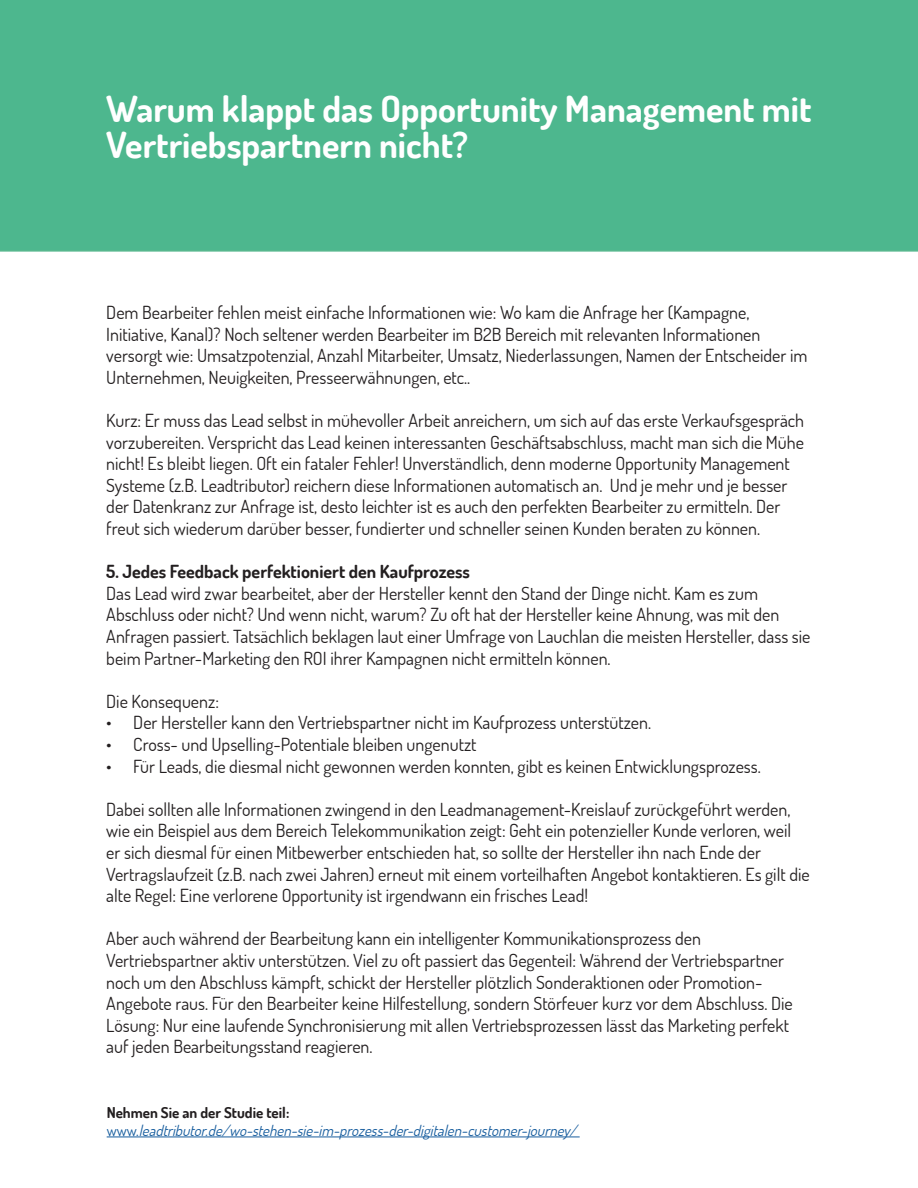
<style>
.page{position:relative;width:918px;height:1188px;background:#fff}
.page>*{position:absolute;margin:0;border:0;box-sizing:border-box;transform-origin:0 0}
.Fließtext_-_links{font:700 36px/36px "Dosis";color:#fff}
.Fließtext_-_links-2{font:18px/21.6px "Dosis";color:#231f20}
.Fließtext_-_links-3{font:700 18px "Dosis";color:#231f20}
.Fließtext_-_links-4{font:italic 15px "Dosis";color:#175d9e}
.Fließtext_-_links-5{font:700 15px "Dosis";color:#231f20}
.s1{font-style:normal}
</style>
<div class="page">
<div style="left:0;top:0;width:918px;height:252px;background:#4db78e"></div>
<hr style="left:107px;top:1137px;width:473px;height:1px;background:#175d9e">
<p class="Fließtext_-_links" style="left:106px;top:90px;width:707px">Warum klappt das Opportunity Management mit<br>Vertriebspartnern nicht?</p>
<p class="Fließtext_-_links-2" style="left:106px;top:301px;width:703px">Dem Bearbeiter fehlen meist einfache Informationen wie: Wo kam die Anfrage her (Kampagne, Initiative, Kanal)? Noch seltener werden Bearbeiter im B2B Bereich mit relevanten Informationen versorgt wie: Umsatzpotenzial, Anzahl Mitarbeiter, Umsatz, Niederlassungen, Namen der Entscheider im Unternehmen, Neuigkeiten, Presseerwähnungen, etc..</p>
<p class="Fließtext_-_links-2" style="left:106px;top:409px;width:699px">Kurz: Er muss das Lead selbst in mühevoller Arbeit anreichern, um sich auf das erste Verkaufsgespräch vorzubereiten. Verspricht das Lead keinen interessanten Geschäftsabschluss, macht man sich die Mühe nicht! Es bleibt liegen. Oft ein fataler Fehler! Unverständlich, denn moderne Opportunity Management Systeme (z.B. Leadtributor) reichern diese Informationen automatisch an. Und je mehr und je besser der Datenkranz zur Anfrage ist, desto leichter ist es auch den perfekten Bearbeiter zu ermitteln. Der freut sich wiederum darüber besser, fundierter und schneller seinen Kunden beraten zu können.</p>
<p class="Fließtext_-_links-3" style="left:106px;top:560px;width:365px">5. Jedes Feedback perfektioniert den Kaufprozess</p>
<p class="Fließtext_-_links-2" style="left:106px;top:582px;width:706px">Das Lead wird zwar bearbeitet, aber der Hersteller kennt den Stand der Dinge nicht. Kam es zum Abschluss oder nicht? Und wenn nicht, warum? Zu oft hat der Hersteller keine Ahnung, was mit den Anfragen passiert. Tatsächlich beklagen laut einer Umfrage von Lauchlan die meisten Hersteller, dass sie beim Partner-Marketing den ROI ihrer Kampagnen nicht ermitteln können.</p>
<p class="Fließtext_-_links-2" style="left:106px;top:690px;width:114px">Die Konsequenz:</p>
<p class="Fließtext_-_links-2" style="left:106px;top:711px;width:546px">• Der Hersteller kann den Vertriebspartner nicht im Kaufprozess unterstützen.</p>
<p class="Fließtext_-_links-2" style="left:106px;top:733px;width:372px">• Cross- und Upselling-Potentiale bleiben ungenutzt</p>
<p class="Fließtext_-_links-2" style="left:106px;top:755px;width:656px">• Für Leads, die diesmal nicht gewonnen werden konnten, gibt es keinen Entwicklungsprozess.</p>
<p class="Fließtext_-_links-2" style="left:106px;top:798px;width:705px">Dabei sollten alle Informationen zwingend in den Leadmanagement-Kreislauf zurückgeführt werden, wie ein Beispiel aus dem Bereich Telekommunikation zeigt: Geht ein potenzieller Kunde verloren, weil er sich diesmal für einen Mitbewerber entschieden hat, so sollte der Hersteller ihn nach Ende der Vertragslaufzeit (z.B. nach zwei Jahren) erneut mit einem vorteilhaften Angebot kontaktieren. Es gilt die alte Regel: Eine verlorene Opportunity ist irgendwann ein frisches Lead!</p>
<p class="Fließtext_-_links-2" style="left:106px;top:927px;width:688px">Aber auch während der Bearbeitung kann ein intelligenter Kommunikationsprozess den Vertriebspartner aktiv unterstützen. Viel zu oft passiert das Gegenteil: Während der Vertriebspartner noch um den Abschluss kämpft, schickt der Hersteller plötzlich Sonderaktionen oder Promotion-Angebote raus. Für den Bearbeiter keine Hilfestellung, sondern Störfeuer kurz vor dem Abschluss. Die Lösung: Nur eine laufende Synchronisierung mit allen Vertriebsprozessen lässt das Marketing perfekt auf jeden Bearbeitungsstand reagieren.</p>
<p class="Fließtext_-_links-5" style="left:107px;top:1103px;width:184px">Nehmen Sie an der Studie teil:</p>
<p class="Fließtext_-_links-4" style="left:107px;top:1121px;width:476px"><span class="s1">w w w .</span> leadtributor.de/wo-stehen-sie-im-prozess-der-digitalen-customer-journey/</p>
</div>
